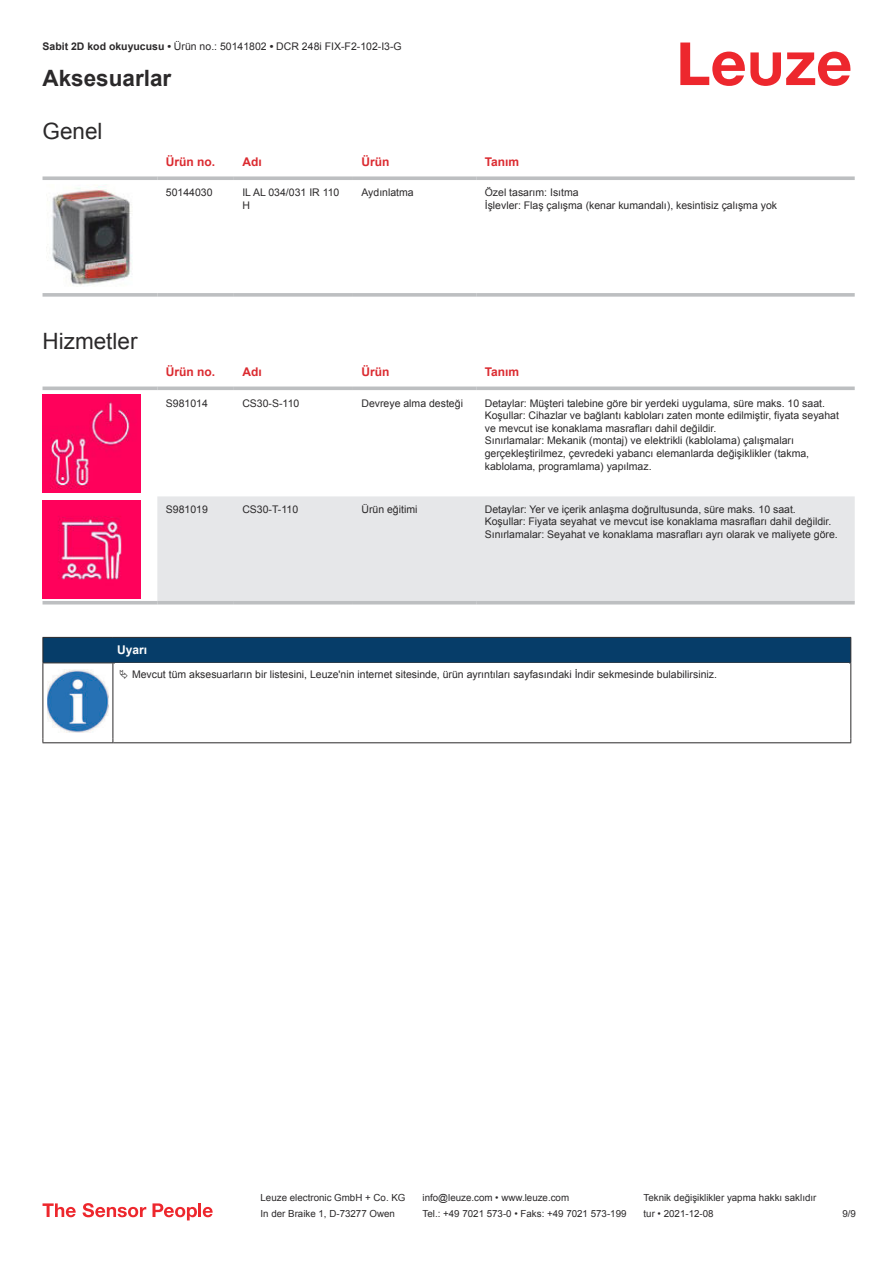
<style>
.page{position:relative;width:893px;height:1263px;background:#fff}
.page>*{position:absolute;margin:0;border:0;box-sizing:border-box;transform-origin:0 0}
.t1{font:22.5px "Arial";color:#2b292a}
.t2{font:700 22.5px "Arial";color:#2b292a}
.t3{font:700 12px "Arial";color:#db2a30}
.t4{font:700 12px "Arial";color:#fff}
.t5{font:10.5px/12.6px "Arial";color:#2b292a}
.t6{font:9.75px "Arial";color:#2b292a}
.s1{font-weight:700}
</style>
<div class="page">
<svg style="left:680px;top:43px;width:170px;height:43px"></svg>
<svg style="left:43px;top:176px;width:114px;height:4px"></svg>
<svg style="left:157px;top:176px;width:77px;height:4px"></svg>
<svg style="left:234px;top:176px;width:119px;height:4px"></svg>
<svg style="left:353px;top:176px;width:123px;height:4px"></svg>
<svg style="left:476px;top:176px;width:379px;height:4px;background:#c4c6c8"></svg>
<svg style="left:43px;top:293px;width:114px;height:4px"></svg>
<svg style="left:157px;top:293px;width:77px;height:4px"></svg>
<svg style="left:234px;top:293px;width:119px;height:4px"></svg>
<svg style="left:353px;top:293px;width:123px;height:4px"></svg>
<svg style="left:476px;top:293px;width:379px;height:4px;background:#c3c5c7"></svg>
<img style="left:52px;top:184px;width:80px;height:102px">
<svg style="left:43px;top:394px;width:812px;height:211px"></svg>
<div style="left:157px;top:496px;width:698px;height:105px;background:#e6e7e9"></div>
<svg style="left:43px;top:386px;width:114px;height:4px"></svg>
<svg style="left:157px;top:386px;width:77px;height:4px"></svg>
<svg style="left:234px;top:386px;width:119px;height:4px"></svg>
<svg style="left:353px;top:386px;width:123px;height:4px"></svg>
<svg style="left:476px;top:386px;width:379px;height:4px;background:#c5c7c9"></svg>
<hr style="left:43px;top:601px;width:114px;height:3px;background:#bdbfc1">
<hr style="left:157px;top:601px;width:77px;height:3px;background:#bdbfc1">
<hr style="left:234px;top:601px;width:119px;height:3px;background:#bdbfc1">
<hr style="left:353px;top:601px;width:123px;height:3px;background:#bdbfc1">
<hr style="left:476px;top:601px;width:379px;height:3px;background:#bdbfc1">
<img style="left:43px;top:394px;width:97px;height:98px">
<img style="left:43px;top:501px;width:97px;height:97px">
<div style="left:43px;top:637px;width:808px;height:26px;background:#063d69"></div>
<hr style="left:113px;top:662px;width:738px;height:1px;background:#2b292a">
<hr style="left:43px;top:663px;width:1px;height:75px;background:#2b292a">
<hr style="left:113px;top:663px;width:1px;height:75px;background:#2b292a">
<hr style="left:850px;top:663px;width:1px;height:75px;background:#2b292a">
<hr style="left:43px;top:742px;width:70px;height:1px;background:#2b292a">
<hr style="left:113px;top:742px;width:738px;height:1px;background:#2b292a">
<img style="left:47px;top:669px;width:61px;height:63px">
<svg style="left:43px;top:1203px;width:33px;height:14px"></svg>
<svg style="left:83px;top:1203px;width:63px;height:14px"></svg>
<svg style="left:153px;top:1203px;width:44px;height:17px"></svg>
<hr style="left:198px;top:1203px;width:3px;height:14px;background:#ed272d">
<svg style="left:203px;top:1207px;width:10px;height:10px"></svg>
<p class="t5" style="left:43px;top:41px;width:361px"><span class="s1">Sabit 2D kod okuyucusu •</span> Ürün no.: 50141802 <span class="s1">•</span> DCR 248i FIX-F2-102-I3-G</p>
<h1 class="t2" style="left:43px;top:70px;width:130px">Aksesuarlar</h1>
<h1 class="t1" style="left:43px;top:123px;width:62px">Genel</h1>
<p class="t3" style="left:166px;top:153px;width:51px">Ürün no.</p>
<p class="t3" style="left:242px;top:153px;width:21px">Adı</p>
<p class="t3" style="left:361px;top:157px;width:29px">Ürün</p>
<p class="t3" style="left:485px;top:153px;width:36px">Tanım</p>
<p class="t5" style="left:166px;top:187px;width:48px">50144030</p>
<p class="t5" style="left:242px;top:187px;width:99px">IL AL 034/031 IR 110<br>H</p>
<p class="t5" style="left:361px;top:186px;width:54px">Aydınlatma</p>
<p class="t5" style="left:485px;top:186px;width:294px">Özel tasarım: Isıtma<br>İşlevler: Flaş çalışma (kenar kumandalı), kesintisiz çalışma yok</p>
<h1 class="t1" style="left:43px;top:326px;width:96px">Hizmetler</h1>
<p class="t3" style="left:166px;top:363px;width:51px">Ürün no.</p>
<p class="t3" style="left:242px;top:363px;width:21px">Adı</p>
<p class="t3" style="left:361px;top:367px;width:29px">Ürün</p>
<p class="t3" style="left:485px;top:363px;width:36px">Tanım</p>
<p class="t5" style="left:166px;top:396px;width:44px">S981014</p>
<p class="t5" style="left:242px;top:397px;width:58px">CS30-S-110</p>
<p class="t5" style="left:361px;top:396px;width:103px">Devreye alma desteği</p>
<p class="t5" style="left:485px;top:396px;width:356px">Detaylar: Müşteri talebine göre bir yerdeki uygulama, süre maks. 10 saat.<br>Koşullar: Cihazlar ve bağlantı kabloları zaten monte edilmiştir, fiyata seyahat ve mevcut ise konaklama masrafları dahil değildir.<br>Sınırlamalar: Mekanik (montaj) ve elektrikli (kablolama) çalışmaları gerçekleştirilmez, çevredeki yabancı elemanlarda değişiklikler (takma, kablolama, programlama) yapılmaz.</p>
<p class="t5" style="left:166px;top:503px;width:44px">S981019</p>
<p class="t5" style="left:242px;top:504px;width:57px">CS30-T-110</p>
<p class="t5" style="left:361px;top:503px;width:58px">Ürün eğitimi</p>
<p class="t5" style="left:485px;top:503px;width:355px">Detaylar: Yer ve içerik anlaşma doğrultusunda, süre maks. 10 saat.<br>Koşullar: Fiyata seyahat ve mevcut ise konaklama masrafları dahil değildir.<br>Sınırlamalar: Seyahat ve konaklama masrafları ayrı olarak ve maliyete göre.</p>
<p class="t4" style="left:117px;top:642px;width:32px">Uyarı</p>
<p class="t5" style="left:132px;top:668px;width:586px">Mevcut tüm aksesuarların bir listesini, Leuze'nin internet sitesinde, ürün ayrıntıları sayfasındaki İndir sekmesinde bulabilirsiniz.</p>
<p class="t6" style="left:261px;top:1191px;width:146px">Leuze electronic GmbH + Co. KG</p>
<p class="t6" style="left:423px;top:1191px;width:148px">info@leuze.com • www.leuze.com</p>
<p class="t6" style="left:644px;top:1191px;width:174px">Teknik değişiklikler yapma hakkı saklıdır</p>
<p class="t6" style="left:261px;top:1207px;width:136px">In der Braike 1, D-73277 Owen</p>
<p class="t6" style="left:423px;top:1207px;width:205px">Tel.: +49 7021 573-0 • Faks: +49 7021 573-199</p>
<p class="t6" style="left:644px;top:1207px;width:72px">tur • 2021-12-08</p>
<p class="t6" style="left:842px;top:1207px;width:15px">9 /9</p>
</div>
